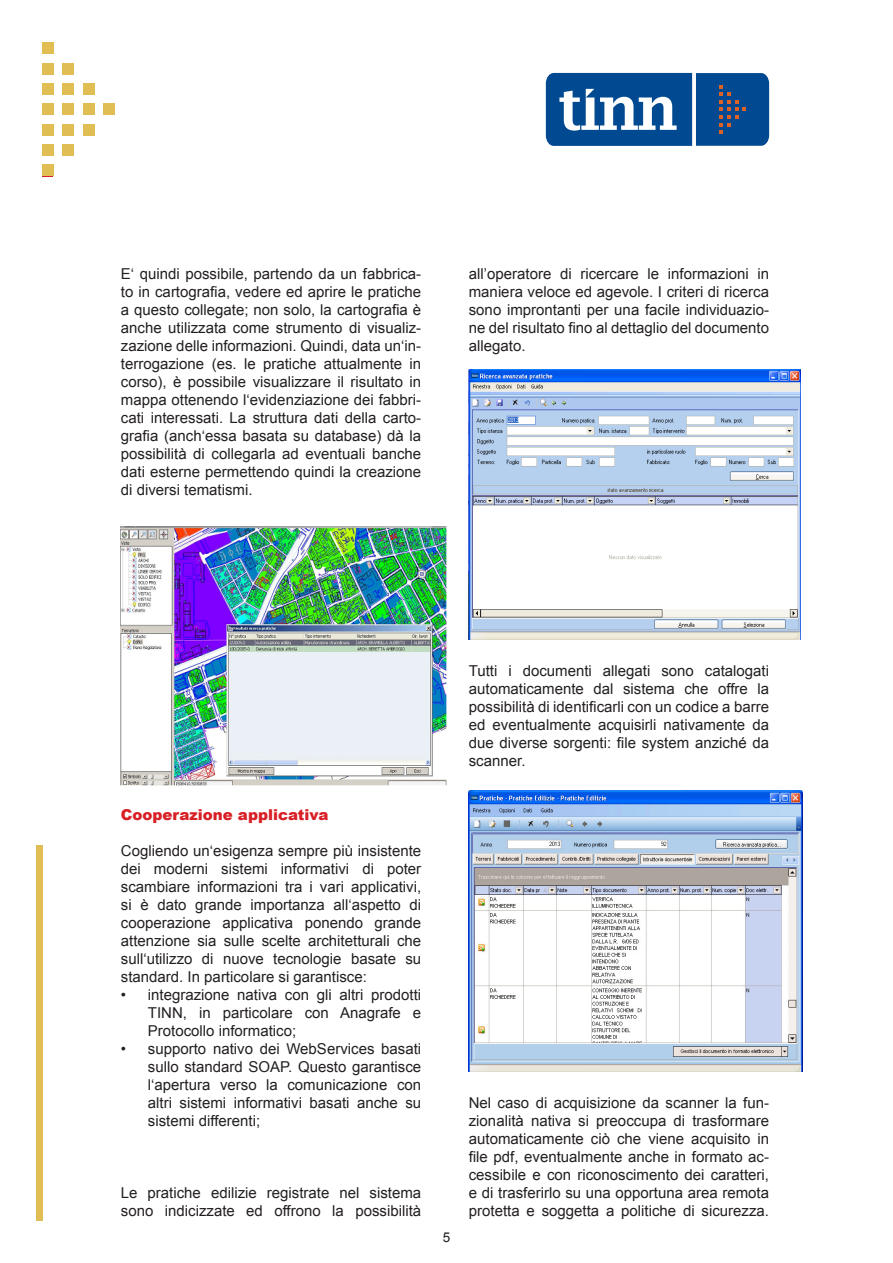
<style>
.page{position:relative;width:893px;height:1263px;background:#fff}
.page>*{position:absolute;margin:0;border:0;box-sizing:border-box;transform-origin:0 0}
.t1{font:15px/18px "Arial";color:#231f20;text-align:justify}
.t2{font:900 15px "Arial";color:#d91f26}
.t3{font:13.5px "Arial";color:#231f20}
</style>
<div class="page">
<div style="left:36px;top:845px;width:7px;height:375px;background:#e1be53"></div>
<img style="left:121px;top:526px;width:325px;height:259px">
<img style="left:469px;top:369px;width:332px;height:270px">
<img style="left:469px;top:791px;width:333px;height:280px">
<svg style="left:546px;top:73px;width:223px;height:73px;background:#2c669f"></svg>
<div style="left:43px;top:104px;width:11px;height:11px;background:#e1be53"></div>
<div style="left:63px;top:104px;width:11px;height:11px;background:#e1be53"></div>
<div style="left:83px;top:104px;width:11px;height:11px;background:#e1be53"></div>
<div style="left:103px;top:104px;width:12px;height:11px;background:#e1be53"></div>
<div style="left:43px;top:124px;width:11px;height:11px;background:#e1be53"></div>
<div style="left:63px;top:124px;width:11px;height:11px;background:#e1be53"></div>
<div style="left:83px;top:124px;width:11px;height:11px;background:#e1be53"></div>
<div style="left:43px;top:144px;width:11px;height:12px;background:#e1be53"></div>
<div style="left:63px;top:144px;width:11px;height:12px;background:#e1be53"></div>
<div style="left:43px;top:165px;width:11px;height:11px;background:#e1be53"></div>
<div style="left:43px;top:83px;width:11px;height:12px;background:#e1be53"></div>
<div style="left:43px;top:63px;width:11px;height:11px;background:#e1be53"></div>
<div style="left:43px;top:43px;width:11px;height:11px;background:#e1be53"></div>
<div style="left:63px;top:63px;width:11px;height:11px;background:#e1be53"></div>
<div style="left:63px;top:83px;width:11px;height:12px;background:#e1be53"></div>
<div style="left:83px;top:83px;width:11px;height:12px;background:#e1be53"></div>
<p class="t1" style="left:121px;top:265px;width:302px">E‘ quindi possibile, partendo da un fabbrica&shy;to in cartografia, vedere ed aprire le pratiche a questo collegate; non solo, la cartografia è anche utilizzata come strumento di visualiz&shy;zazione delle informazioni. Quindi, data un‘in&shy;terrogazione (es. le pratiche attualmente in corso), è possibile visualizzare il risultato in mappa ottenendo l‘evidenziazione dei fabbri&shy;cati interessati. La struttura dati della carto&shy;grafia (anch‘essa basata su database) dà la possibilità di collegarla ad eventuali banche dati esterne permettendo quindi la creazione di diversi tematismi.</p>
<p class="t1" style="left:469px;top:265px;width:302px">all’operatore di ricercare le informazioni in maniera veloce ed agevole. I criteri di ricerca sono improntanti per una facile individuazio&shy;ne del risultato fino al dettaglio del documento allegato.</p>
<p class="t2" style="left:121px;top:803px;width:209px">Cooperazione applicativa</p>
<p class="t1" style="left:121px;top:841px;width:302px">Cogliendo un‘esigenza sempre più insistente dei moderni sistemi informativi di poter scambiare informazioni tra i vari applicativi, si è dato grande importanza all‘aspetto di cooperazione applicativa ponendo grande attenzione sia sulle scelte architetturali che sull‘utilizzo di nuove tecnologie basate su standard. In particolare si garantisce:</p>
<p class="t1" style="left:148px;top:985px;width:275px;text-indent:-27px">• integrazione nativa con gli altri prodotti TINN, in particolare con Anagrafe e Protocollo informatico;</p>
<p class="t1" style="left:148px;top:1039px;width:275px;text-indent:-27px">• supporto nativo dei WebServices basati sullo standard SOAP. Questo garantisce l‘apertura verso la comunicazione con altri sistemi informativi basati anche su sistemi differenti;</p>
<p class="t1" style="left:121px;top:1183px;width:302px">Le pratiche edilizie registrate nel sistema sono indicizzate ed offrono la possibilità</p>
<p class="t1" style="left:469px;top:661px;width:302px">Tutti i documenti allegati sono catalogati automaticamente dal sistema che offre la possibilità di identificarli con un codice a barre ed eventualmente acquisirli nativamente da due diverse sorgenti: file system anziché da scanner.</p>
<p class="t3" style="left:443px;top:1228px;width:9px">5</p>
<p class="t1" style="left:469px;top:1093px;width:302px">Nel caso di acquisizione da scanner la fun&shy;zionalità nativa si preoccupa di trasformare automaticamente ciò che viene acquisito in file pdf, eventualmente anche in formato ac&shy;cessibile e con riconoscimento dei caratteri, e di trasferirlo su una opportuna area remota protetta e soggetta a politiche di sicurezza.</p>
</div>
